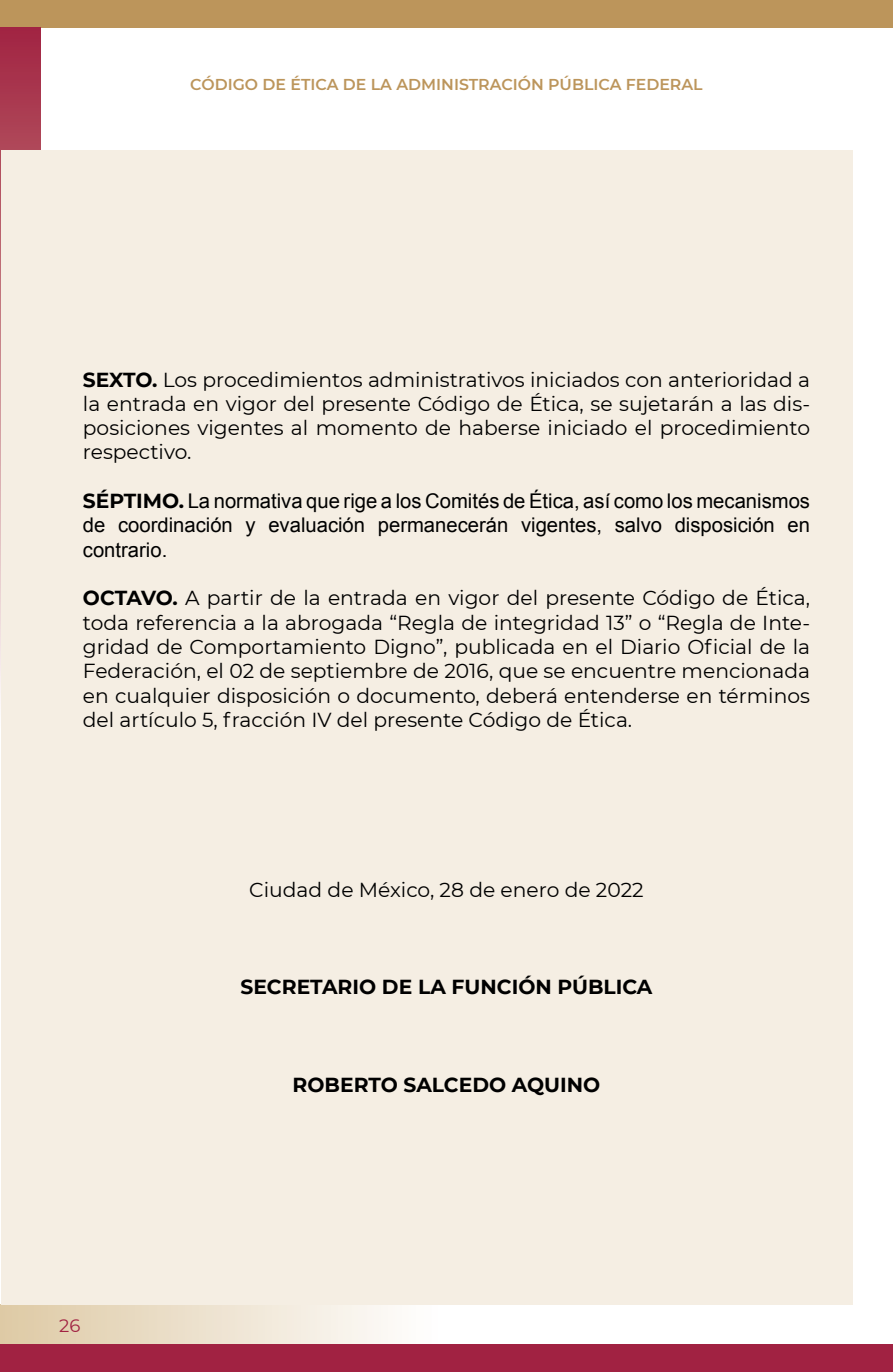
<style>
.page{position:relative;width:893px;height:1372px;background:#fff}
.page>*{position:absolute;margin:0;border:0;box-sizing:border-box;transform-origin:0 0}
.t1{font:20.25px/24.3px "Montserrat";color:#000;text-align:justify}
.t2{font:20.25px/24.3px "Arial";color:#000;text-align:justify}
.t3{font:700 20.25px "Montserrat";color:#000}
.t4{font:18px "Montserrat";color:#a12242}
.t5{font:600 15.75px "Montserrat";color:#bc955b}
.s1{font-weight:700}
.s2{font-family:"Montserrat";font-weight:700}
</style>
<div class="page">
<div style="left:0;top:1303px;width:439px;height:41px;background:linear-gradient(to right,#decaa5,#fffeff)"></div>
<div style="left:0;top:1344px;width:893px;height:27px;background:#a12242"></div>
<div style="left:0;top:0;width:893px;height:28px;background:#bc955b"></div>
<svg style="left:0;top:28px;width:40px;height:667px;background:#ac4056"></svg>
<div style="left:1px;top:150px;width:852px;height:1153px;background:#f5eee3"></div>
<p class="t5" style="left:190px;top:75px;width:514px">CÓDIGO DE ÉTICA DE LA ADMINISTRACIÓN PÚBLICA FEDERAL</p>
<p class="t1" style="left:83px;top:367px;width:729px"><span class="s1">SEXTO.</span> Los procedimientos administrativos iniciados con anterioridad a la entrada en vigor del presente Código de Ética, se sujetarán a las dis&shy;posiciones vigentes al momento de haberse iniciado el procedimiento respectivo.</p>
<p class="t2" style="left:83px;top:489px;width:729px"><span class="s2">SÉPTIMO.</span> La normativa que rige a los Comités de Ética, así como los mecanismos de coordinación y evaluación permanecerán vigentes, salvo disposición en contrario.</p>
<p class="t1" style="left:83px;top:586px;width:729px"><span class="s1">OCTAVO.</span> A partir de la entrada en vigor del presente Código de Ética, toda referencia a la abrogada “Regla de integridad 13” o “Regla de Inte&shy;gridad de Comportamiento Digno”, publicada en el Diario Oficial de la Federación, el 02 de septiembre de 2016, que se encuentre mencionada en cualquier disposición o documento, deberá entenderse en términos del artículo 5, fracción IV del presente Código de Ética.</p>
<p class="t1" style="left:249px;top:877px;width:396px">Ciudad de México, 28 de enero de 2022</p>
<p class="t3" style="left:240px;top:974px;width:413px">SECRETARIO DE LA FUNCIÓN PÚBLICA</p>
<p class="t4" style="left:59px;top:1313px;width:23px">26</p>
<p class="t3" style="left:293px;top:1071px;width:309px">ROBERTO SALCEDO AQUINO</p>
</div>
